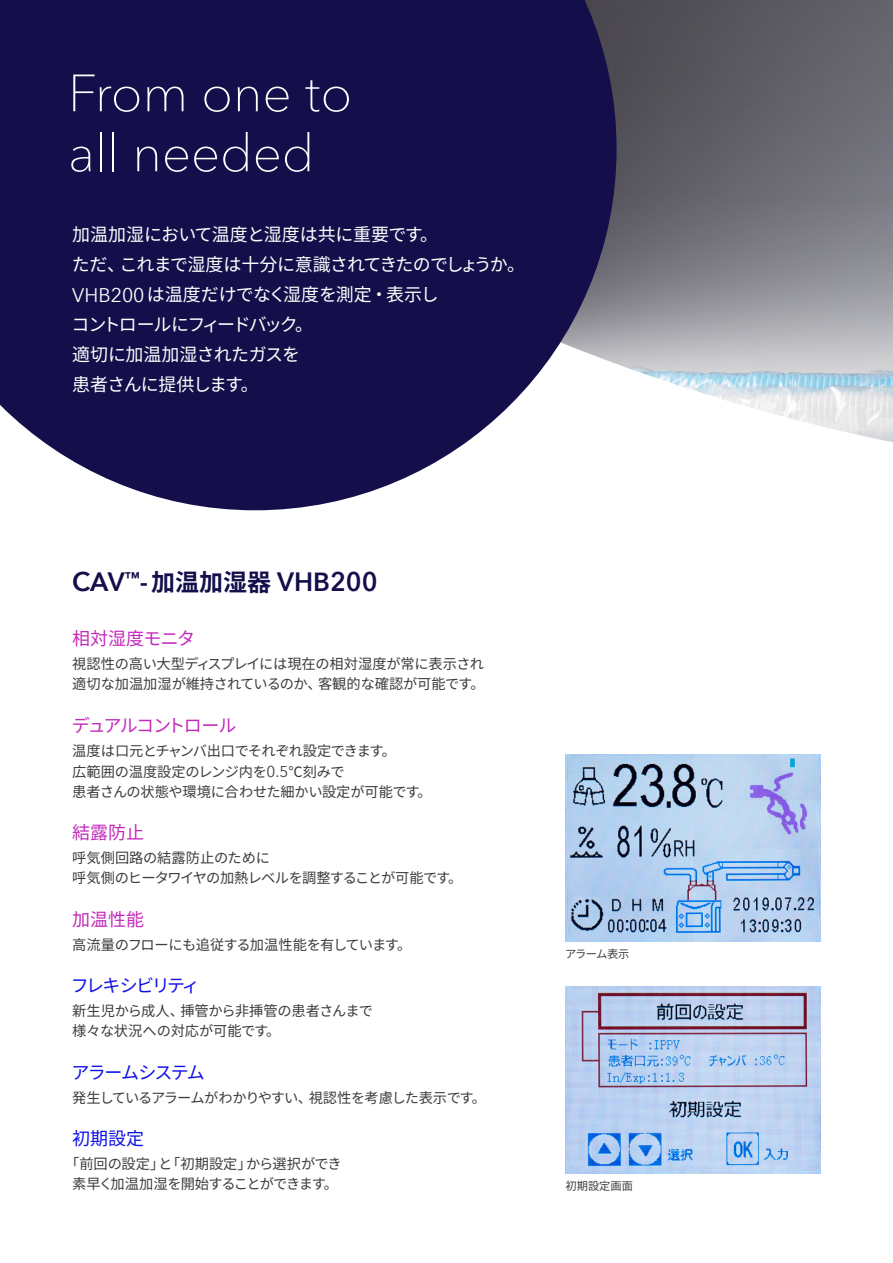
<style>
.page{position:relative;width:893px;height:1263px;background:#fff}
.page>*{position:absolute;margin:0;border:0;box-sizing:border-box;transform-origin:0 0}
.t1{font:100 51.9px/60px "Avenir Next World";color:#fff}
.t2{font:600 25.95px "Avenir Next World";color:#140f4b}
.t3{font:18px/30px "Noto Sans JP";letter-spacing:-.035em;color:#fff}
.t4{font:18px "Noto Sans JP";letter-spacing:-.035em;color:#c529bb}
.t5{font:18px "Noto Sans JP";letter-spacing:-.09em;color:#1010eb}
.t6{font:18px "Noto Sans JP";letter-spacing:-.09em;color:#c529bb}
.t7{font:18px "Noto Sans JP";letter-spacing:-.13em;color:#1010eb}
.t8{font:14.25px/20.2px "Noto Sans JP";letter-spacing:-.02em;color:#3c3c3c}
.t9{font:14.25px/20.2px "Noto Sans JP";letter-spacing:-.055em;color:#3c3c3c;text-align:center}
.t10{font:14.25px "Noto Sans JP";letter-spacing:-.065em;color:#3c3c3c}
.t11{font:14.25px "Noto Sans JP";letter-spacing:-.05em;color:#3c3c3c}
.t12{font:11.25px "Noto Sans JP";color:#3c3c3c}
.s1{font-family:"Avenir Next World";font-size:19.5px}
.s2{font-family:"Noto Sans JP";font-weight:700;font-size:24px}
.s3{font-family:"Avenir Next World";font-size:15.45px}
</style>
<div class="page">
<img style="left:617px;top:0;width:276px;height:442px">
<svg style="left:0;top:0;width:617px;height:510px;background:#2d295e"></svg>
<img style="left:566px;top:986px;width:255px;height:188px">
<img style="left:566px;top:755px;width:255px;height:187px">
<h1 class="t1" style="left:68px;top:63px;width:285px">From one to all needed</h1>
<p class="t3" style="left:71px;top:220px;width:455px">加温加湿において温度と湿度は共に重要です。<br>ただ、これまで湿度は十分に意識されてきたのでしょうか。<br><span class="s1">VHB200</span>は温度だけでなく湿度を測定・表示し<br>コントロールにフィードバック。<br>適切に加温加湿されたガスを<br>患者さんに提供します。</p>
<h2 class="t2" style="left:72px;top:567px;width:307px">CAV<sup>™</sup>-<span class="s2">加温加湿器</span> VHB200</h2>
<p class="t4" style="left:72px;top:628px;width:124px">相対湿度モニタ</p>
<p class="t8" style="left:72px;top:654px;width:414px">視認性の高い大型ディスプレイには現在の相対湿度が常に表示され適切な加温加湿が維持されているのか、客観的な確認が可能です。</p>
<p class="t6" style="left:72px;top:716px;width:166px">デュアルコントロール</p>
<p class="t8" style="left:72px;top:741px;width:361px">温度は口元とチャンバ出口でそれぞれ設定できます。<br>広範囲の温度設定のレンジ内を<span class="s3">0.5</span>℃刻みで<br>患者さんの状態や環境に合わせた細かい設定が可能です。</p>
<p class="t4" style="left:72px;top:822px;width:73px">結露防止</p>
<p class="t8" style="left:72px;top:848px;width:392px">呼気側回路の結露防止のために<br>呼気側のヒータワイヤの加熱レベルを調整することが可能です。</p>
<p class="t4" style="left:72px;top:909px;width:74px">加温性能</p>
<p class="t11" style="left:72px;top:937px;width:341px">高流量のフローにも追従する加温性能を有しています。</p>
<p class="t7" style="left:71px;top:975px;width:131px">フレキシビリティ</p>
<p class="t8" style="left:72px;top:1001px;width:302px">新生児から成人、挿管から非挿管の患者さんまで様々な状況への対応が可能です。</p>
<p class="t5" style="left:72px;top:1062px;width:135px">アラームシステム</p>
<p class="t10" style="left:72px;top:1090px;width:415px">発生しているアラームがわかりやすい、視認性を考慮した表示です。</p>
<p class="t5" style="left:72px;top:1128px;width:73px">初期設定</p>
<p class="t9" style="left:65px;top:1154px;width:278px">「前回の設定」と「初期設定」から選択ができ素早く加温加湿を開始することができます。</p>
<p class="t12" style="left:565px;top:948px;width:66px">アラーム表示</p>
<p class="t12" style="left:566px;top:1179px;width:69px">初期設定画面</p>
</div>
